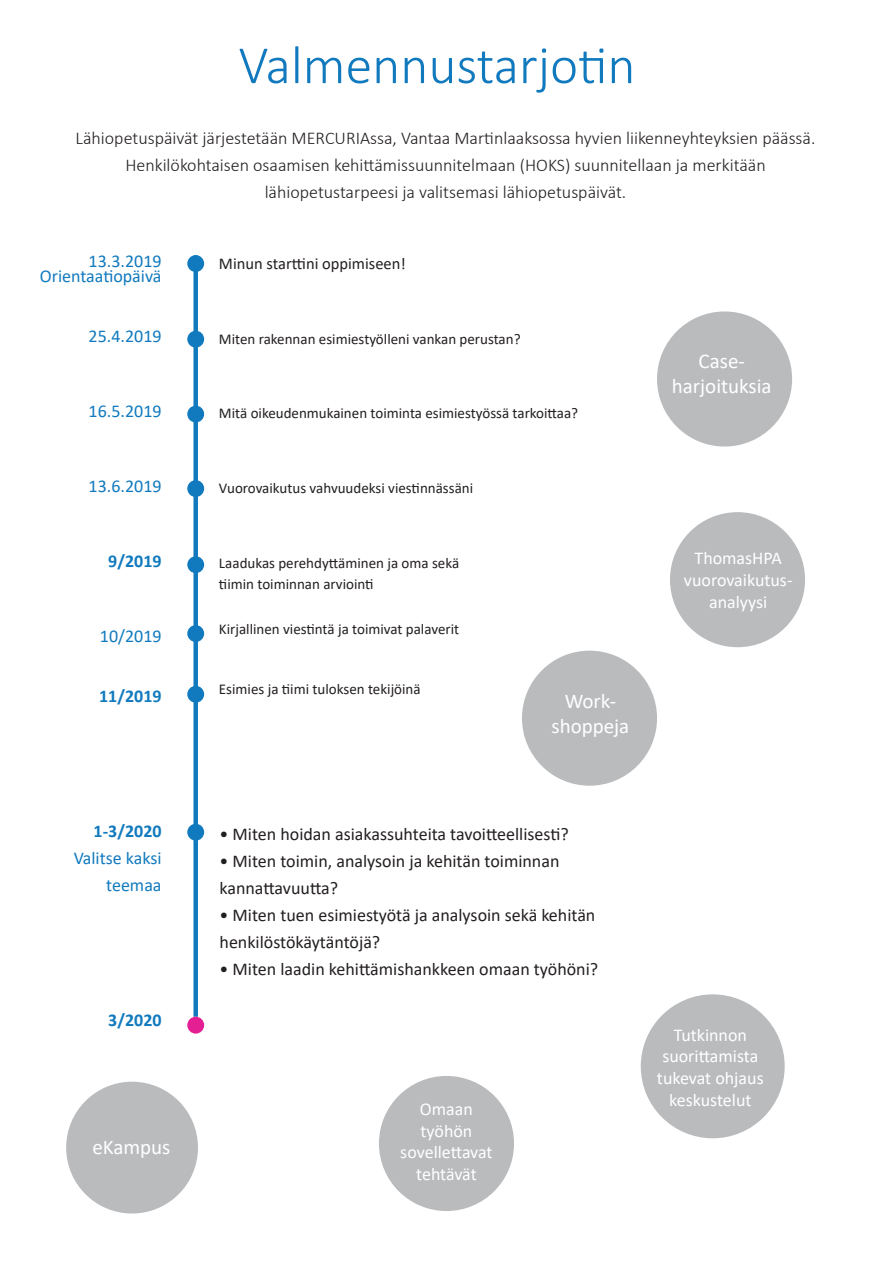
<style>
.page{position:relative;width:893px;height:1263px;background:#fff}
.page>*{position:absolute;margin:0;border:0;box-sizing:border-box;transform-origin:0 0}
.t1{font:300 54px "Calibri";color:#117abe}
.t2{font:21px/25.2px "Calibri";color:#fff;text-align:center}
.t3{font:300 18px/27px "Calibri";color:#231f20;text-align:center}
.t4{font:18px "Calibri";color:#231f20}
.t5{font:18px/21.6px "Calibri";color:#fff;text-align:center}
.t6{font:18px/27px "Calibri";color:#117abe;text-align:right}
.t7{font:700 18px "Calibri";color:#117abe}
.t8{font:16.5px "Calibri";color:#231f20}
.t9{font:15px/21.6px "Calibri";color:#231f20}
.s1{font-weight:700}
</style>
<div class="page">
<div style="left:674px;top:516px;width:127px;height:127px;background:#babbbd;border-radius:50%"></div>
<div style="left:670px;top:512px;width:135px;height:135px;border:8px solid #babbbd;border-radius:50%"></div>
<div style="left:661px;top:315px;width:127px;height:128px;background:#babbbd;border-radius:50%"></div>
<div style="left:657px;top:311px;width:135px;height:135px;border:8px solid #babbbd;border-radius:50%"></div>
<div style="left:644px;top:998px;width:137px;height:136px;background:#babbbd;border-radius:50%"></div>
<div style="left:641px;top:994px;width:144px;height:144px;border:8px solid #babbbd;border-radius:50%"></div>
<div style="left:383px;top:1080px;width:127px;height:127px;background:#babbbd;border-radius:50%"></div>
<div style="left:379px;top:1076px;width:135px;height:135px;border:8px solid #babbbd;border-radius:50%"></div>
<div style="left:526px;top:654px;width:127px;height:128px;background:#babbbd;border-radius:50%"></div>
<div style="left:522px;top:651px;width:135px;height:135px;border:8px solid #babbbd;border-radius:50%"></div>
<div style="left:70px;top:1085px;width:124px;height:125px;background:#babbbd;border-radius:50%"></div>
<div style="left:66px;top:1082px;width:132px;height:131px;border:8px solid #babbbd;border-radius:50%"></div>
<div style="left:193px;top:255px;width:5px;height:762px;background:#117abe"></div>
<div style="left:188px;top:256px;width:15px;height:15px;background:#117abe;border-radius:50%"></div>
<div style="left:187px;top:255px;width:17px;height:17px;border:2px solid #117abe;border-radius:50%"></div>
<div style="left:188px;top:331px;width:15px;height:16px;background:#117abe;border-radius:50%"></div>
<div style="left:187px;top:331px;width:17px;height:17px;border:2px solid #117abe;border-radius:50%"></div>
<div style="left:188px;top:406px;width:15px;height:16px;background:#117abe;border-radius:50%"></div>
<div style="left:187px;top:406px;width:17px;height:16px;border:2px solid #117abe;border-radius:50%"></div>
<div style="left:188px;top:481px;width:15px;height:15px;background:#117abe;border-radius:50%"></div>
<div style="left:187px;top:480px;width:17px;height:17px;border:2px solid #117abe;border-radius:50%"></div>
<div style="left:188px;top:557px;width:15px;height:15px;background:#117abe;border-radius:50%"></div>
<div style="left:187px;top:556px;width:17px;height:17px;border:2px solid #117abe;border-radius:50%"></div>
<div style="left:188px;top:1017px;width:15px;height:16px;background:#e41e93;border-radius:50%"></div>
<div style="left:187px;top:1017px;width:17px;height:16px;border:2px solid #e41e93;border-radius:50%"></div>
<div style="left:188px;top:626px;width:15px;height:15px;background:#117abe;border-radius:50%"></div>
<div style="left:187px;top:625px;width:17px;height:17px;border:2px solid #117abe;border-radius:50%"></div>
<div style="left:188px;top:687px;width:15px;height:15px;background:#117abe;border-radius:50%"></div>
<div style="left:187px;top:686px;width:17px;height:17px;border:2px solid #117abe;border-radius:50%"></div>
<div style="left:188px;top:824px;width:15px;height:16px;background:#117abe;border-radius:50%"></div>
<div style="left:187px;top:824px;width:17px;height:17px;border:2px solid #117abe;border-radius:50%"></div>
<p class="t1" style="left:239px;top:32px;width:398px">Valmennustarjotin</p>
<p class="t3" style="left:76px;top:124px;width:741px">Lähiopetuspäivät järjestetään MERCURIAssa, Vantaa Martinlaaksossa hyvien liikenneyhteyksien päässä.<br>Henkilökohtaisen osaamisen kehittämissuunnitelmaan (HOKS) suunnitellaan ja merkitään lähiopetustarpeesi ja valitsemasi lähiopetuspäivät.</p>
<p class="t6" style="left:40px;top:253px;width:123px;line-height:15px">13.3.2019<br>Orientaatiopäivä</p>
<p class="t8" style="left:219px;top:252px;width:188px">Minun starttini oppimiseen!</p>
<p class="t6" style="left:89px;top:322px;width:74px">25.4.2019</p>
<p class="t9" style="left:219px;top:328px;width:303px">Miten rakennan esimiestyölleni vankan perustan?</p>
<p class="t2" style="left:672px;top:348px;width:101px">Case&shy;harjoituksia</p>
<p class="t6" style="left:89px;top:397px;width:74px">16.5.2019</p>
<p class="t9" style="left:219px;top:401px;width:361px">Mitä oikeudenmukainen toiminta esimiestyössä tarkoittaa?</p>
<p class="t6" style="left:89px;top:472px;width:74px">13.6.2019</p>
<p class="t9" style="left:219px;top:476px;width:256px">Vuorovaikutus vahvuudeksi viestinnässäni</p>
<p class="t7" style="left:108px;top:548px;width:55px">9/2019</p>
<p class="t6" style="left:100px;top:622px;width:63px">10/2019</p>
<p class="t9" style="left:219px;top:551px;width:242px">Laadukas perehdyttäminen ja oma sekä tiimin toiminnan arviointi</p>
<p class="t9" style="left:219px;top:618px;width:242px">Kirjallinen viestintä ja toimivat palaverit</p>
<p class="t5" style="left:684px;top:547px;width:110px">ThomasHPA vuorovaikutus&shy;analyysi</p>
<p class="t7" style="left:99px;top:683px;width:64px">11/2019</p>
<p class="t9" style="left:219px;top:678px;width:203px">Esimies ja tiimi tuloksen tekijöinä</p>
<p class="t2" style="left:551px;top:688px;width:79px">Work&shy;shoppeja</p>
<p class="t6" style="left:74px;top:817px;width:89px"><span class="s1">1-3/2020<br></span>Valitse kaksi teemaa</p>
<p class="t4" style="left:220px;top:821px;width:351px">• Miten hoidan asiakassuhteita tavoitteellisesti?</p>
<p class="t4" style="left:220px;top:848px;width:341px">• Miten toimin, analysoin ja kehitän toiminnan</p>
<p class="t4" style="left:220px;top:875px;width:120px">kannattavuutta?</p>
<p class="t4" style="left:220px;top:902px;width:377px">• Miten tuen esimiestyötä ja analysoin sekä kehitän</p>
<p class="t4" style="left:220px;top:929px;width:162px">henkilöstökäytäntöjä?</p>
<p class="t4" style="left:220px;top:956px;width:380px">• Miten laadin kehittämishankkeen omaan työhöni?</p>
<p class="t7" style="left:108px;top:1007px;width:55px">3/2020</p>
<p class="t2" style="left:92px;top:1134px;width:80px">eKampus</p>
<p class="t5" style="left:420px;top:1098px;width:54px;text-align:left">Omaan työhön</p>
<p class="t5" style="left:400px;top:1141px;width:94px">sovellettavat</p>
<p class="t5" style="left:416px;top:1162px;width:62px">tehtävät</p>
<p class="t5" style="left:657px;top:1024px;width:108px">Tutkinnon suorittamista tukevat ohjaus keskustelut</p>
</div>
